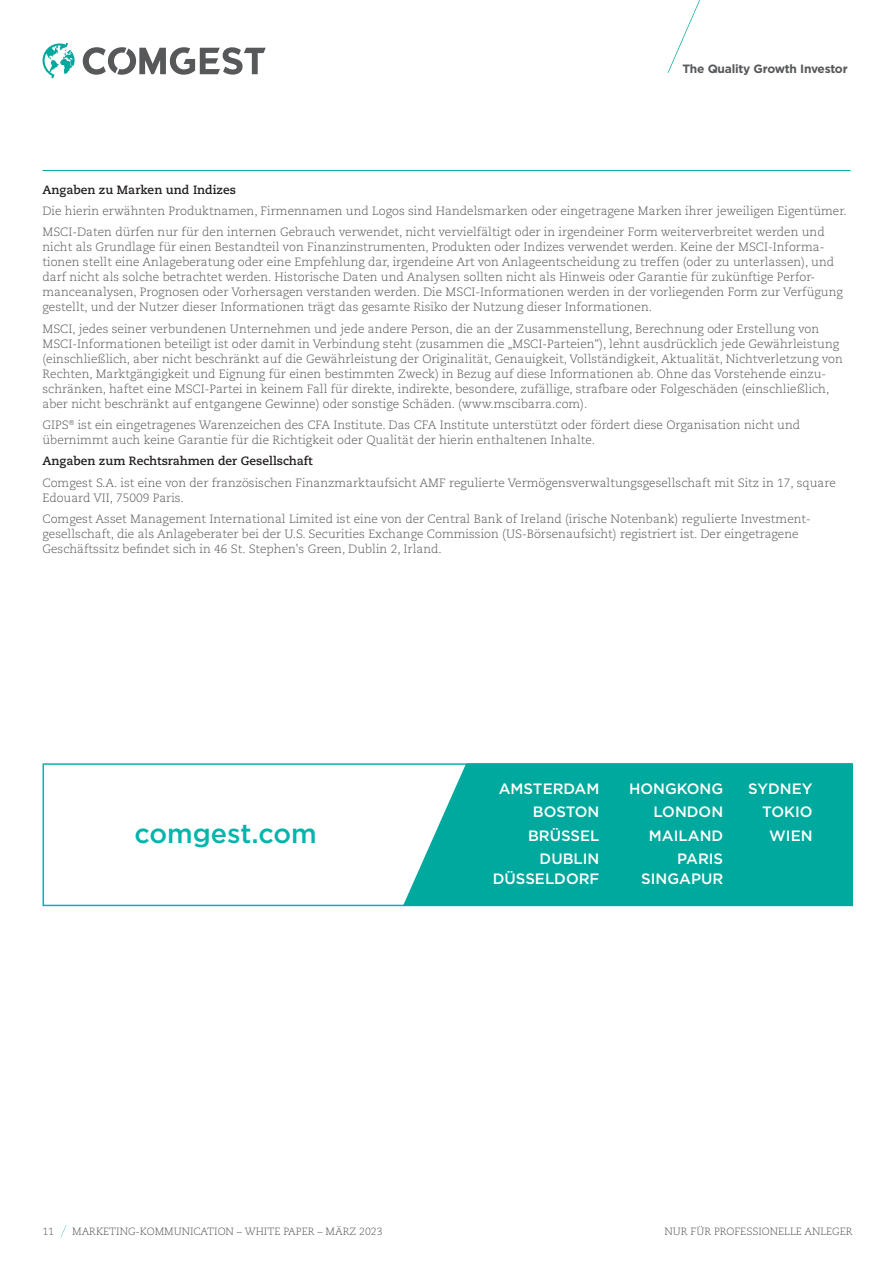
<style>
.page{position:relative;width:893px;height:1263px;background:#fff}
.page>*{position:absolute;margin:0;border:0;box-sizing:border-box;transform-origin:0 0}
.t1{font:500 27px "Gotham";color:#00b5ac}
.t2{font:500 15px "Gotham";color:#fff}
.t3{font:300 12px/15px "Caecilia LT Pro 45";color:#57585a}
.t4{font:700 12px "Caecilia LT Pro 75";color:#231f20}
.t5{font:700 12px "Gotham";letter-spacing:-.02em;color:#57585a}
.t6{font:300 10.5px "Caecilia LT Pro 45";color:#57585a}
</style>
<div class="page">
<svg style="left:668px;top:0;width:32px;height:73px"></svg>
<svg style="left:61px;top:1225px;width:5px;height:12px"></svg>
<svg style="left:83px;top:47px;width:183px;height:28px"></svg>
<svg style="left:43px;top:43px;width:32px;height:35px"></svg>
<div style="left:43px;top:763px;width:810px;height:143px;border:2px solid #00b5ac"></div>
<svg style="left:403px;top:763px;width:450px;height:143px;background:#11afa3"></svg>
<hr style="left:43px;top:170px;width:807px;height:1px;background:#00a99d">
<p class="t5" style="left:682px;top:61px;width:167px">The Quality Growth Investor</p>
<p class="t4" style="left:43px;top:181px;width:195px">Angaben zu Marken und Indizes</p>
<p class="t3" style="left:43px;top:200px;width:806px;line-height:21.5px">Die hierin erwähnten Produktnamen, Firmennamen und Logos sind Handelsmarken oder eingetragene Marken ihrer jeweiligen Eigentümer.<br>MSCI-Daten dürfen nur für den internen Gebrauch verwendet, nicht vervielfältigt oder in irgendeiner Form weiterverbreitet werden und</p>
<p class="t3" style="left:43px;top:239px;width:802px">nicht als Grundlage für einen Bestandteil von Finanzinstrumenten, Produkten oder Indizes verwendet werden. Keine der MSCI-Informa&shy;tionen stellt eine Anlageberatung oder eine Empfehlung dar, irgendeine Art von Anlageentscheidung zu treffen (oder zu unterlassen), und darf nicht als solche betrachtet werden. Historische Daten und Analysen sollten nicht als Hinweis oder Garantie für zukünftige Perfor&shy;manceanalysen, Prognosen oder Vorhersagen verstanden werden. Die MSCI-Informationen werden in der vorliegenden Form zur Verfügung gestellt, und der Nutzer dieser Informationen trägt das gesamte Risiko der Nutzung dieser Informationen.</p>
<p class="t3" style="left:43px;top:321px;width:802px">MSCI, jedes seiner verbundenen Unternehmen und jede andere Person, die an der Zusammenstellung, Berechnung oder Erstellung von MSCI-Informationen beteiligt ist oder damit in Verbindung steht (zusammen die „MSCI-Parteien“), lehnt ausdrücklich jede Gewährleistung (einschließlich, aber nicht beschränkt auf die Gewährleistung der Originalität, Genauigkeit, Vollständigkeit, Aktualität, Nichtverletzung von Rechten, Marktgängigkeit und Eignung für einen bestimmten Zweck) in Bezug auf diese Informationen ab. Ohne das Vorstehende einzu&shy;schränken, haftet eine MSCI-Partei in keinem Fall für direkte, indirekte, besondere, zufällige, strafbare oder Folgeschäden (einschließlich, aber nicht beschränkt auf entgangene Gewinne) oder sonstige Schäden. (www.mscibarra.com).</p>
<p class="t3" style="left:43px;top:417px;width:759px">GIPS<sup>®</sup> ist ein eingetragenes Warenzeichen des CFA Institute. Das CFA Institute unterstützt oder fördert diese Organisation nicht und übernimmt auch keine Garantie für die Richtigkeit oder Qualität der hierin enthaltenen Inhalte.</p>
<p class="t4" style="left:43px;top:453px;width:272px">Angaben zum Rechtsrahmen der Gesellschaft</p>
<p class="t3" style="left:43px;top:475px;width:795px">Comgest S.A. ist eine von der französischen Finanzmarktaufsicht AMF regulierte Vermögensverwaltungsgesellschaft mit Sitz in 17, square<br>Edouard VII, 75009 Paris.</p>
<p class="t3" style="left:43px;top:511px;width:768px">Comgest Asset Management International Limited ist eine von der Central Bank of Ireland (irische Notenbank) regulierte Investment&shy;gesellschaft, die als Anlageberater bei der U.S. Securities Exchange Commission (US-Börsenaufsicht) registriert ist. Der eingetragene<br>Geschäftssitz befindet sich in 46 St. Stephen's Green, Dublin 2, Irland.</p>
<h1 class="t1" style="left:134px;top:815px;width:184px">comgest.com</h1>
<p class="t2" style="left:499px;top:779px;width:102px">AMSTERDAM</p>
<p class="t2" style="left:629px;top:779px;width:96px">HONGKONG</p>
<p class="t2" style="left:748px;top:779px;width:66px">SYDNEY</p>
<p class="t2" style="left:533px;top:802px;width:68px">BOSTON</p>
<p class="t2" style="left:654px;top:802px;width:71px">LONDON</p>
<p class="t2" style="left:762px;top:802px;width:52px">TOKIO</p>
<p class="t2" style="left:528px;top:826px;width:73px">BRÜSSEL</p>
<p class="t2" style="left:649px;top:826px;width:76px">MAILAND</p>
<p class="t2" style="left:769px;top:826px;width:45px">WIEN</p>
<p class="t2" style="left:540px;top:848px;width:61px">DUBLIN</p>
<p class="t2" style="left:677px;top:848px;width:48px">PARIS</p>
<p class="t2" style="left:493px;top:869px;width:108px">DÜSSELDORF</p>
<p class="t2" style="left:641px;top:869px;width:84px">SINGAPUR</p>
<p class="t6" style="left:43px;top:1224px;width:13px">11</p>
<p class="t6" style="left:72px;top:1224px;width:312px">MARKETING-KOMMUNICATION – WHITE PAPER – MÄRZ 2023</p>
<p class="t6" style="left:664px;top:1224px;width:190px">NUR FÜR PROFESSIONELLE ANLEGER</p>
</div>
